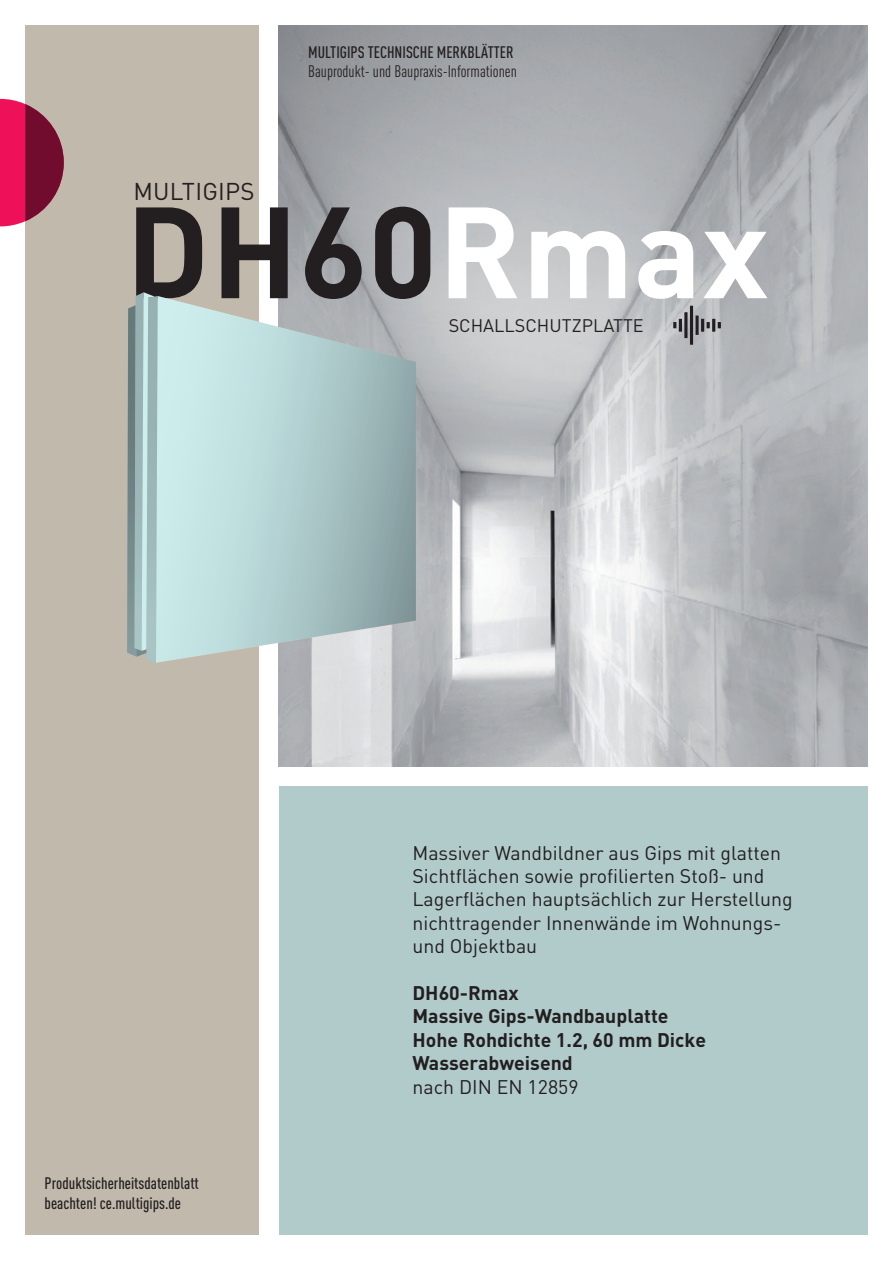
<style>
.page{position:relative;width:893px;height:1263px;background:#fff}
.page>*{position:absolute;margin:0;border:0;box-sizing:border-box;transform-origin:0 0}
.t1{font:700 127.5px "DIN Pro";letter-spacing:.005em;color:#231f20}
.t2{font:24px "DIN Pro";letter-spacing:.01em;color:#231f20}
.t3{font:19.5px/23.4px "DIN Pro";color:#231f20}
.t4{font:700 19.5px/23.4px "DIN Pro";color:#231f20}
.t5{font:18px "DIN Pro";color:#231f20}
.t6{font:500 condensed 16.5px/19.8px "DIN Pro";color:#231f20}
.t7{font:condensed 16.5px "DIN Pro";color:#231f20}
.s1{color:#fff}
</style>
<div class="page">
<div style="left:26px;top:26px;width:233px;height:1209px;background:#c1baac"></div>
<div style="left:279px;top:786px;width:588px;height:449px;background:#b1cbcb"></div>
<img style="left:279px;top:26px;width:588px;height:741px">
<svg style="left:0;top:99px;width:64px;height:127px"></svg>
<svg style="left:673px;top:306px;width:48px;height:39px;background:#98999b"></svg>
<svg style="left:127px;top:292px;width:289px;height:371px;background:#b1cacb"></svg>
<p class="t2" style="left:133px;top:175px;width:123px">MULTIGIPS</p>
<p class="t6" style="left:308px;top:41px;width:207px">MULTIGIPS TECHNISCHE MERKBLÄTTER</p>
<p class="t7" style="left:308px;top:60px;width:210px">Bauprodukt- und Baupraxis-Informationen</p>
<h1 class="t1" style="left:126px;top:165px;width:645px">DH60<span class="s1">Rmax</span></h1>
<p class="t5" style="left:449px;top:313px;width:197px">SCHALLSCHUTZPLATTE</p>
<p class="t6" style="left:45px;top:1172px;width:156px">Produktsicherheitsdatenblatt beachten! ce.multigips.de</p>
<p class="t3" style="left:412px;top:840px;width:382px">Massiver Wandbildner aus Gips mit glatten Sichtflächen sowie profilierten Stoß- und Lagerflächen hauptsächlich zur Herstellung nichttragender Innenwände im Wohnungs&shy;und Objektbau</p>
<p class="t4" style="left:412px;top:980px;width:295px">DH60-Rmax<br>Massive Gips-Wandbauplatte<br>Hohe Rohdichte 1.2, 60 mm Dicke<br>Wasserabweisend</p>
<p class="t3" style="left:412px;top:1074px;width:168px">nach DIN EN 12859</p>
</div>
